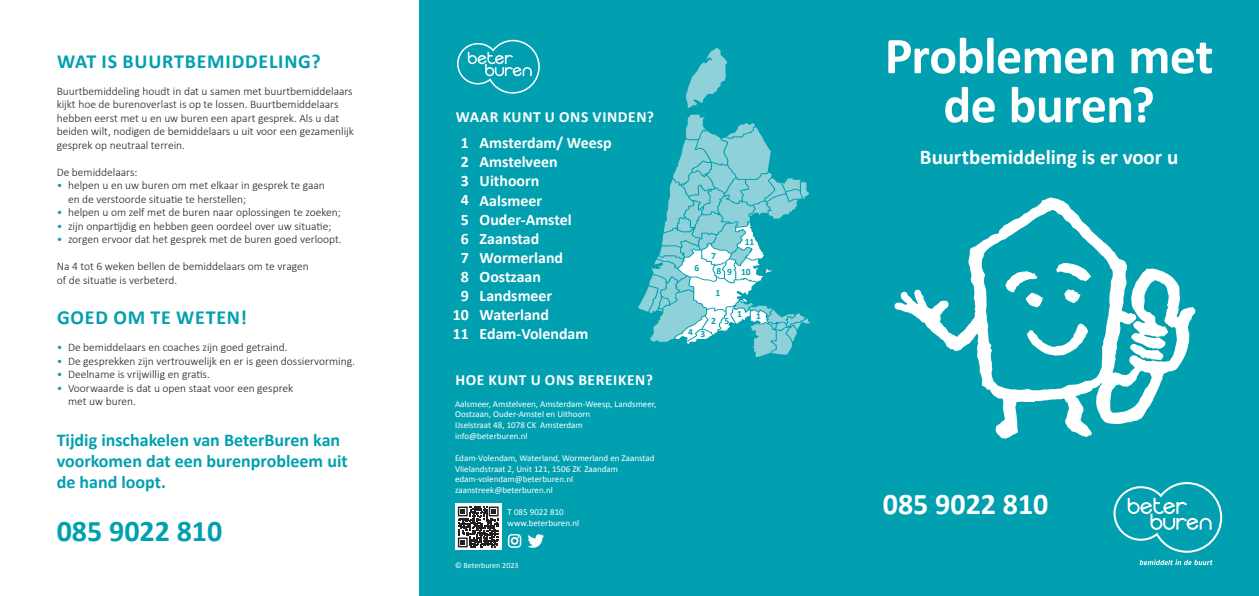
<style>
.page{position:relative;width:1259px;height:596px;background:#fff}
.page>*{position:absolute;margin:0;border:0;box-sizing:border-box;transform-origin:0 0}
.t1{font:700 52px/49px "Calibri";letter-spacing:-.015em;color:#fff;text-align:center}
.t2{font:700 30px "Calibri";color:#00a0b0}
.t3{font:700 30px "Calibri";color:#fff}
.t4{font:700 21px "Calibri";letter-spacing:-.005em;color:#fff}
.t5{font:700 20px "Calibri";letter-spacing:.04em;color:#00a0b0}
.t6{font:700 18px/21px "Calibri";color:#00a0b0}
.t7{font:700 15.9px/19px "Calibri";color:#fff;text-align:center}
.t8{font:700 15.5px "Calibri";letter-spacing:.04em;color:#fff}
.t9{font:300 11.5px/13.5px "Calibri";color:#231f20}
.t10{font:700 9.6px "Calibri";color:#00a0b0}
.t11{font:700 9.1px "Calibri";color:#00a0b0;scale:1.05 1}
.t12{font:9px/10.8px "Calibri";color:#fff}
.t13{font:8px "Calibri";color:#fff}
.s1{color:#00a0b0}
</style>
<div class="page">
<div style="left:420px;top:0;width:839px;height:595px;background:#00a0b0"></div>
<img style="left:894px;top:197px;width:302px;height:242px">
<svg style="left:457px;top:40px;width:83px;height:54px"></svg>
<svg style="left:1113px;top:482px;width:109px;height:70px"></svg>
<svg style="left:1139px;top:559px;width:73px;height:5px"></svg>
<div style="left:455px;top:503px;width:46px;height:47px;background:#fff"></div>
<svg style="left:458px;top:506px;width:41px;height:41px"></svg>
<svg style="left:527px;top:534px;width:17px;height:13px"></svg>
<svg style="left:508px;top:534px;width:13px;height:13px"></svg>
<svg style="left:638px;top:48px;width:172px;height:309px"></svg>
<h3 class="t5" style="left:57px;top:47px;width:265px">WAT IS BUURTBEMIDDELING?</h3>
<p class="t9" style="left:57px;top:84px;width:299px">Buurtbemiddeling houdt in dat u samen met buurtbemiddelaars kijkt hoe de burenoverlast is op te lossen. Buurtbemiddelaars hebben eerst met u en uw buren een apart gesprek. Als u dat beiden wilt, nodigen de bemiddelaars u uit voor een gezamenlijk gesprek op neutraal terrein.</p>
<p class="t9" style="left:57px;top:165px;width:82px">De bemiddelaars:</p>
<p class="t9" style="left:68px;top:178px;width:258px;text-indent:-11px"><span class="s1">•</span> helpen u en uw buren om met elkaar in gesprek te gaan en de verstoorde situatie te herstellen;</p>
<p class="t9" style="left:57px;top:205px;width:285px"><span class="s1">•</span> helpen u om zelf met de buren naar oplossingen te zoeken;</p>
<p class="t9" style="left:57px;top:219px;width:276px"><span class="s1">•</span> zijn onpartijdig en hebben geen oordeel over uw situatie;</p>
<p class="t9" style="left:57px;top:232px;width:286px"><span class="s1">•</span> zorgen ervoor dat het gesprek met de buren goed verloopt.</p>
<p class="t9" style="left:57px;top:259px;width:253px">Na 4 tot 6 weken bellen de bemiddelaars om te vragen of de situatie is verbeterd.</p>
<h3 class="t5" style="left:57px;top:303px;width:191px">GOED OM TE WETEN!</h3>
<p class="t9" style="left:57px;top:340px;width:232px"><span class="s1">•</span> De bemiddelaars en coaches zijn goed getraind.</p>
<p class="t9" style="left:57px;top:354px;width:300px"><span class="s1">•</span> De gesprekken zijn vertrouwelijk en er is geen dossiervorming.</p>
<p class="t9" style="left:57px;top:367px;width:155px"><span class="s1">•</span> Deelname is vrijwillig en gratis.</p>
<p class="t9" style="left:68px;top:381px;width:227px;text-indent:-11px"><span class="s1">•</span> Voorwaarde is dat u open staat voor een gesprek met uw buren.</p>
<h3 class="t6" style="left:57px;top:428px;width:292px">Tijdig inschakelen van BeterBuren kan voorkomen dat een burenprobleem uit de hand loopt.</h3>
<h2 class="t2" style="left:57px;top:509px;width:167px">085 9022 810</h2>
<h3 class="t8" style="left:456px;top:105px;width:200px">WAAR KUNT U ONS VINDEN?</h3>
<h3 class="t7" style="left:453px;top:133px;width:18px">1<br>2<br>3<br>4<br>5<br>6<br>7<br>8<br>9<br>10<br>11</h3>
<h3 class="t7" style="left:479px;top:133px;width:134px;text-align:left">Amsterdam/ Weesp<br>Amstelveen<br>Uithoorn<br>Aalsmeer<br>Ouder-Amstel<br>Zaanstad<br>Wormerland<br>Oostzaan<br>Landsmeer<br>Waterland<br>Edam-Volendam</h3>
<h3 class="t8" style="left:455px;top:368px;width:199px">HOE KUNT U ONS BEREIKEN?</h3>
<p class="t12" style="left:455px;top:397px;width:203px">Aalsmeer, Amstelveen, Amsterdam-Weesp, Landsmeer, Oostzaan, Ouder-Amstel en Uithoorn<br>IJselstraat 48, 1078 CK Amsterdam info@beterburen.nl</p>
<p class="t12" style="left:455px;top:451px;width:201px">Edam-Volendam, Waterland, Wormerland en Zaanstad Vlielandstraat 2, Unit 121, 1506 ZK Zaandam edam-volendam@beterburen.nl zaanstreek@beterburen.nl</p>
<p class="t12" style="left:507px;top:505px;width:73px">T 085 9022 810 www.beterburen.nl</p>
<p class="t13" style="left:455px;top:559px;width:65px">© Beterburen 2023</p>
<p class="t10" style="left:694px;top:260px;width:6px">6</p>
<p class="t10" style="left:745px;top:234px;width:11px">11</p>
<p class="t10" style="left:727px;top:264px;width:25px">9 10</p>
<p class="t10" style="left:711px;top:249px;width:6px">7</p>
<p class="t10" style="left:716px;top:264px;width:6px">8</p>
<p class="t10" style="left:715px;top:286px;width:6px">1</p>
<p class="t10" style="left:711px;top:313px;width:6px">2</p>
<p class="t10" style="left:724px;top:314px;width:6px">5</p>
<p class="t10" style="left:737px;top:307px;width:6px">1</p>
<p class="t11" style="left:756px;top:310px;width:6px">1</p>
<p class="t10" style="left:688px;top:324px;width:6px">4</p>
<p class="t10" style="left:700px;top:327px;width:6px">3</p>
<h1 class="t1" style="left:884px;top:29px;width:330px">Problemen met de buren?</h1>
<h3 class="t4" style="left:920px;top:142px;width:260px">Buurtbemiddeling is er voor u</h3>
<h2 class="t3" style="left:883px;top:482px;width:167px">085 9022 810</h2>
</div>
